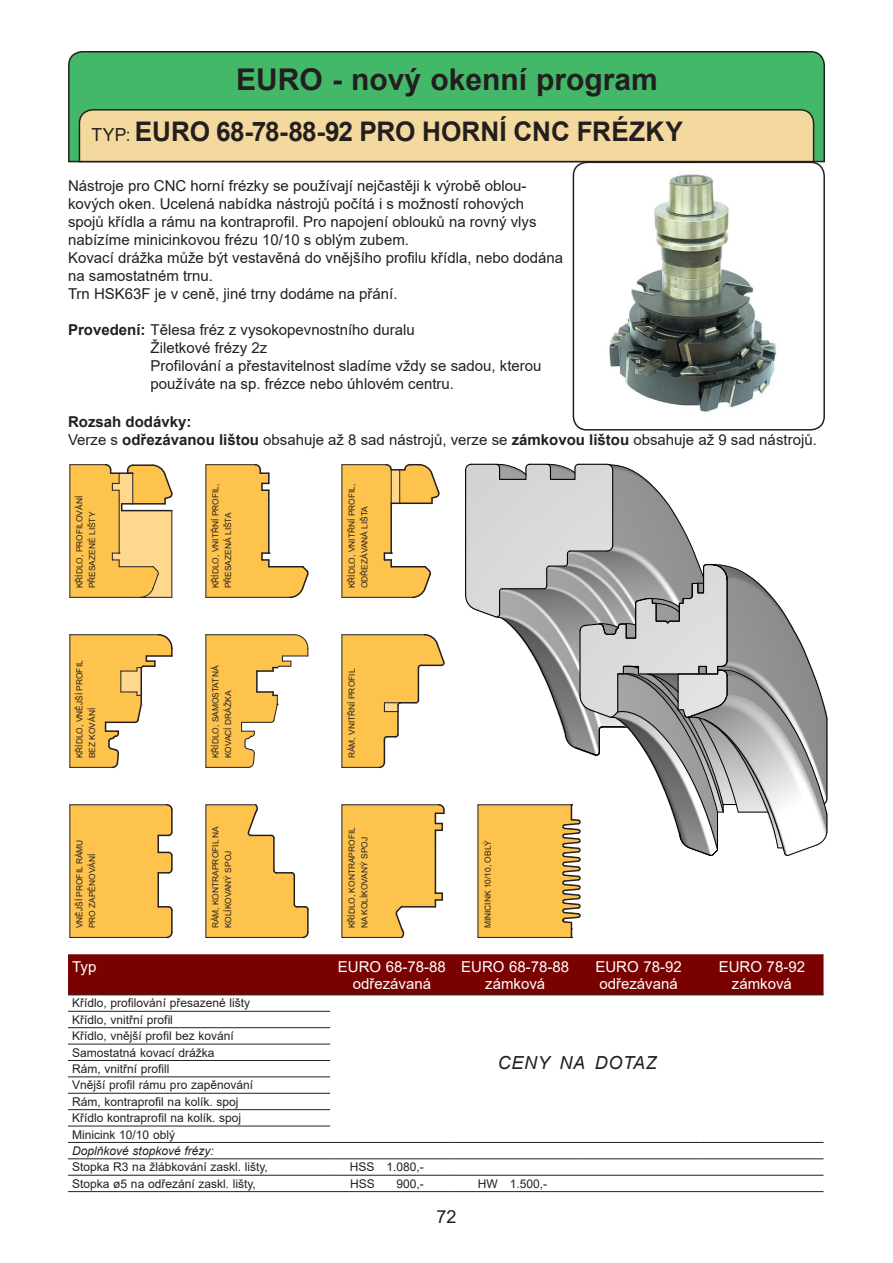
<style>
.page{position:relative;width:893px;height:1263px;background:#fff}
.page>*{position:absolute;margin:0;border:0;box-sizing:border-box;transform-origin:0 0}
.t1{font:700 30px "Arial";color:#231f20}
.mensi_ram2{font:700 27px "Arial";letter-spacing:-.005em;color:#231f20}
.tabulka{font:italic 18px "Arial";letter-spacing:.035em;color:#231f20}
.t2{font:18px "Arial";color:#231f20}
.ppu{font:15px/18px "Arial";color:#231f20}
.tabulka-2{font:15px/17px "Arial";color:#fff;text-align:center}
.ppu-2{font:700 15px "Arial";color:#231f20}
.tabulka-3{font:12px "Arial";color:#231f20}
.tabulka-4{font:italic 12px "Arial";color:#231f20}
.t3{font:8.4px/12.6px "Arial";color:#231f20}
.s1{font-weight:400;font-size:18px}
.s2{font-weight:700}
</style>
<div class="page">
<div style="left:573px;top:162px;width:252px;height:269px;border:2px solid #231f20;border-radius:14px"></div>
<div style="left:68px;top:954px;width:755px;height:41px;background:#790100"></div>
<hr style="left:68px;top:1011px;width:262px;height:1px;background:#231f20">
<hr style="left:68px;top:1027px;width:262px;height:1px;background:#231f20">
<hr style="left:68px;top:1044px;width:262px;height:1px;background:#231f20">
<hr style="left:68px;top:1060px;width:262px;height:1px;background:#231f20">
<hr style="left:68px;top:1076px;width:262px;height:1px;background:#231f20">
<hr style="left:68px;top:1093px;width:262px;height:1px;background:#231f20">
<hr style="left:68px;top:1109px;width:262px;height:1px;background:#231f20">
<hr style="left:68px;top:1126px;width:262px;height:1px;background:#231f20">
<hr style="left:68px;top:1142px;width:262px;height:1px;background:#231f20">
<hr style="left:330px;top:1142px;width:124px;height:1px;background:#231f20">
<hr style="left:454px;top:1142px;width:123px;height:1px;background:#231f20">
<hr style="left:577px;top:1142px;width:123px;height:1px;background:#231f20">
<hr style="left:700px;top:1142px;width:123px;height:1px;background:#231f20">
<hr style="left:68px;top:1158px;width:262px;height:1px;background:#231f20">
<hr style="left:330px;top:1158px;width:124px;height:1px;background:#231f20">
<hr style="left:454px;top:1158px;width:123px;height:1px;background:#231f20">
<hr style="left:577px;top:1158px;width:123px;height:1px;background:#231f20">
<hr style="left:700px;top:1158px;width:123px;height:1px;background:#231f20">
<hr style="left:68px;top:1175px;width:262px;height:1px;background:#231f20">
<hr style="left:330px;top:1175px;width:124px;height:1px;background:#231f20">
<hr style="left:454px;top:1175px;width:123px;height:1px;background:#231f20">
<hr style="left:577px;top:1175px;width:123px;height:1px;background:#231f20">
<hr style="left:700px;top:1175px;width:123px;height:1px;background:#231f20">
<hr style="left:68px;top:995px;width:262px;height:1px;background:#231f20">
<hr style="left:330px;top:995px;width:124px;height:1px;background:#231f20">
<hr style="left:454px;top:995px;width:123px;height:1px;background:#231f20">
<hr style="left:577px;top:995px;width:123px;height:1px;background:#231f20">
<hr style="left:700px;top:995px;width:123px;height:1px;background:#231f20">
<hr style="left:68px;top:1191px;width:262px;height:1px;background:#231f20">
<hr style="left:330px;top:1191px;width:124px;height:1px;background:#231f20">
<hr style="left:454px;top:1191px;width:123px;height:1px;background:#231f20">
<hr style="left:577px;top:1191px;width:123px;height:1px;background:#231f20">
<hr style="left:700px;top:1191px;width:123px;height:1px;background:#231f20">
<svg style="left:70px;top:804px;width:103px;height:134px;background:#f8c155"></svg>
<svg style="left:206px;top:804px;width:103px;height:134px"></svg>
<svg style="left:342px;top:804px;width:103px;height:134px;background:#f7c766"></svg>
<svg style="left:206px;top:464px;width:103px;height:135px"></svg>
<svg style="left:342px;top:464px;width:98px;height:135px"></svg>
<svg style="left:465px;top:463px;width:363px;height:475px"></svg>
<hr style="left:69px;top:805px;width:1px;height:132px;background:#231f20">
<hr style="left:70px;top:937px;width:97px;height:1px;background:#231f20">
<hr style="left:70px;top:804px;width:97px;height:1px;background:#231f20">
<hr style="left:205px;top:805px;width:1px;height:132px;background:#231f20">
<hr style="left:206px;top:937px;width:97px;height:1px;background:#231f20">
<hr style="left:206px;top:804px;width:50px;height:1px;background:#231f20">
<hr style="left:342px;top:804px;width:97px;height:1px;background:#231f20">
<hr style="left:342px;top:937px;width:60px;height:1px;background:#231f20">
<hr style="left:341px;top:805px;width:1px;height:132px;background:#231f20">
<hr style="left:478px;top:805px;width:1px;height:132px;background:#231f20">
<hr style="left:478px;top:937px;width:93px;height:1px;background:#231f20">
<hr style="left:478px;top:804px;width:93px;height:1px;background:#231f20">
<hr style="left:341px;top:635px;width:1px;height:132px;background:#231f20">
<hr style="left:342px;top:597px;width:70px;height:1px;background:#231f20">
<hr style="left:341px;top:465px;width:1px;height:132px;background:#231f20">
<hr style="left:342px;top:464px;width:44px;height:1px;background:#231f20">
<hr style="left:391px;top:470px;width:1px;height:33px;background:#231f20">
<hr style="left:399px;top:470px;width:1px;height:33px;background:#231f20">
<hr style="left:205px;top:465px;width:1px;height:132px;background:#231f20">
<hr style="left:206px;top:597px;width:84px;height:1px;background:#231f20">
<hr style="left:206px;top:464px;width:49px;height:1px;background:#231f20">
<hr style="left:205px;top:635px;width:1px;height:132px;background:#231f20">
<svg style="left:206px;top:634px;width:103px;height:134px"></svg>
<hr style="left:69px;top:635px;width:1px;height:132px;background:#231f20">
<hr style="left:69px;top:465px;width:1px;height:132px;background:#231f20">
<svg style="left:70px;top:464px;width:103px;height:134px;background:#f0c165"></svg>
<hr style="left:132px;top:473px;width:1px;height:31px;background:#231f20">
<svg style="left:342px;top:634px;width:103px;height:135px"></svg>
<svg style="left:70px;top:634px;width:103px;height:135px"></svg>
<img style="left:609px;top:174px;width:168px;height:238px">
<div style="left:68px;top:51px;width:757px;height:112px;background:#44b869"></div>
<svg style="left:78px;top:108px;width:737px;height:55px;background:#e1cc95"></svg>
<p class="t1" style="left:236px;top:58px;width:423px">EURO - nový okenní program</p>
<p class="mensi_ram2" style="left:92px;top:113px;width:593px"><span class="s1">TYP:</span> EURO 68-78-88-92 PRO HORNÍ CNC FRÉZKY</p>
<p class="ppu" style="left:68px;top:176px;width:470px">Nástroje pro CNC horní frézky se používají nejčastěji k výrobě oblou&shy;kových oken. Ucelená nabídka nástrojů počítá i s možností rohových spojů křídla a rámu na kontraprofil. Pro napojení oblouků na rovný vlys nabízíme minicinkovou frézu 10/10 s oblým zubem.</p>
<p class="ppu" style="left:68px;top:248px;width:497px">Kovací drážka může být vestavěná do vnějšího profilu křídla, nebo dodána na samostatném trnu.</p>
<p class="ppu" style="left:68px;top:284px;width:331px">Trn HSK63F je v ceně, jiné trny dodáme na přání.</p>
<p class="ppu" style="left:68px;top:320px;width:348px"><span class="s2">Provedení:</span> Tělesa fréz z vysokopevnostního duralu</p>
<p class="ppu" style="left:151px;top:338px;width:118px">Žiletkové frézy 2z</p>
<p class="ppu" style="left:151px;top:356px;width:393px">Profilování a přestavitelnost sladíme vždy se sadou, kterou používáte na sp. frézce nebo úhlovém centru.</p>
<p class="ppu-2" style="left:68px;top:411px;width:125px">Rozsah dodávky:</p>
<p class="ppu" style="left:68px;top:430px;width:750px">Verze s <span class="s2">odřezávanou lištou</span> obsahuje až 8 sad nástrojů, verze se <span class="s2">zámkovou lištou</span> obsahuje až 9 sad nástrojů.</p>
<p class="t3" style="left:73px;top:588px;width:94px;rotate:-90deg">KŘÍDLO, PROFILOVÁNÍ<br>PŘESAZENÉ LIŠTY</p>
<p class="t3" style="left:73px;top:758px;width:100px;rotate:-90deg">KŘÍDLO, VNĚJŠÍ PROFIL<br>BEZ KOVÁNÍ</p>
<p class="t3" style="left:73px;top:928px;width:90px;rotate:-90deg">VNĚJŠÍ PROFIL RÁMU<br>PRO ZAPĚNOVÁNÍ</p>
<p class="t3" style="left:209px;top:588px;width:106px;rotate:-90deg">KŘÍDLO, VNITŘNÍ PROFIL,<br>PŘESAZENÁ LIŠTA</p>
<p class="t3" style="left:345px;top:588px;width:106px;rotate:-90deg">KŘÍDLO, VNITŘNÍ PROFIL,<br>ODŘEZÁVANÁ LIŠTA</p>
<p class="t3" style="left:209px;top:758px;width:94px;rotate:-90deg">KŘÍDLO, SAMOSTATNÁ<br>KOVACÍ DRÁŽKA</p>
<p class="t3" style="left:346px;top:758px;width:91px;rotate:-90deg">RÁM, VNITŘNÍ PROFIL</p>
<p class="t3" style="left:209px;top:928px;width:104px;rotate:-90deg">RÁM, KONTRAPROFIL NA<br>KOLÍKOVANÝ SPOJ</p>
<p class="t3" style="left:345px;top:928px;width:103px;rotate:-90deg">KŘÍDLO, KONTRAPROFIL<br>NA KOLÍKOVANÝ SPOJ</p>
<p class="t3" style="left:482px;top:928px;width:90px;rotate:-90deg">MINICINK 10/10, OBLÝ</p>
<p class="tabulka-2" style="left:72px;top:958px;width:26px">Typ</p>
<p class="tabulka-2" style="left:338px;top:958px;width:109px">EURO 68-78-88 odřezávaná</p>
<p class="tabulka-2" style="left:461px;top:958px;width:109px">EURO 68-78-88 zámková</p>
<p class="tabulka-2" style="left:595px;top:958px;width:88px;text-align:left">EURO 78-92 odřezávaná</p>
<p class="tabulka-2" style="left:719px;top:958px;width:88px">EURO 78-92 zámková</p>
<p class="tabulka-3" style="left:72px;top:995px;width:179px">Křídlo, profilování přesazené lišty</p>
<p class="tabulka-3" style="left:72px;top:1011px;width:102px">Křídlo, vnitřní profil</p>
<p class="tabulka-3" style="left:72px;top:1028px;width:163px">Křídlo, vnější profil bez kování</p>
<p class="tabulka-3" style="left:72px;top:1044px;width:144px">Samostatná kovací drážka</p>
<p class="tabulka-3" style="left:72px;top:1060px;width:99px">Rám, vnitřní profill</p>
<p class="tabulka-3" style="left:72px;top:1077px;width:182px">Vnější profil rámu pro zapěnování</p>
<p class="tabulka-3" style="left:72px;top:1093px;width:168px">Rám, kontraprofil na kolík. spoj</p>
<p class="tabulka-3" style="left:72px;top:1110px;width:170px">Křídlo kontraprofil na kolík. spoj</p>
<p class="tabulka-3" style="left:72px;top:1126px;width:104px">Minicink 10/10 oblý</p>
<p class="tabulka-4" style="left:72px;top:1143px;width:143px">Doplňkové stopkové frézy:</p>
<p class="tabulka-3" style="left:72px;top:1159px;width:197px">Stopka R3 na žlábkování zaskl. lišty,</p>
<p class="tabulka-3" style="left:350px;top:1159px;width:76px">HSS 1.080,-</p>
<p class="tabulka-3" style="left:72px;top:1175px;width:185px">Stopka ø5 na odřezání zaskl. lišty,</p>
<p class="tabulka-3" style="left:350px;top:1175px;width:26px">HSS</p>
<p class="tabulka-3" style="left:396px;top:1175px;width:29px">900,-</p>
<p class="tabulka-3" style="left:478px;top:1175px;width:71px">HW 1.500,-</p>
<p class="tabulka" style="left:498px;top:1051px;width:160px">CENY NA DOTAZ</p>
<p class="t2" style="left:436px;top:1204px;width:22px">72</p>
</div>
